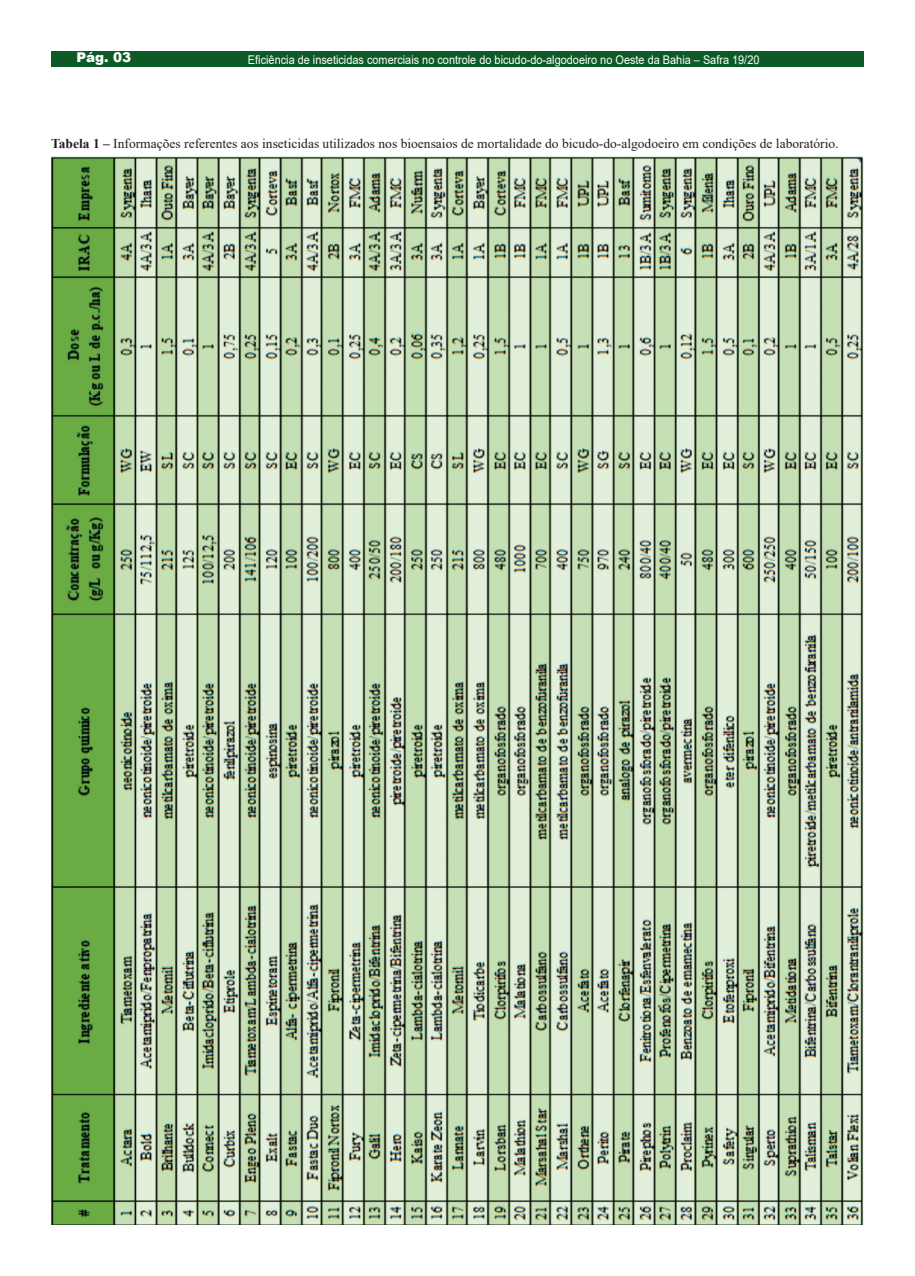
<style>
.page{position:relative;width:915px;height:1276px;background:#fff}
.page>*{position:absolute;margin:0;border:0;box-sizing:border-box;transform-origin:0 0}
.t1{font:13.5px "Times New Roman";color:#231f20}
.t2{font:900 13.5px "Arial";color:#fff}
.t3{font:12px "Arial";color:#fff;scale:.91 1}
.s1{font-weight:700}
</style>
<div class="page">
<div style="left:51px;top:51px;width:812px;height:16px;background:#0d5a26"></div>
<img style="left:51px;top:157px;width:812px;height:1068px">
<p class="t2" style="left:76px;top:48px;width:56px">Pág. 03</p>
<p class="t3" style="left:248px;top:51px;width:563px">Eficiência de inseticidas comerciais no controle do bicudo-do-algodoeiro no Oeste da Bahia – Safra 19/20</p>
<p class="t1" style="left:51px;top:134px;width:788px"><span class="s1">Tabela 1 –</span> Informações referentes aos inseticidas utilizados nos bioensaios de mortalidade do bicudo-do-algodoeiro em condições de laboratório.</p>
</div>
